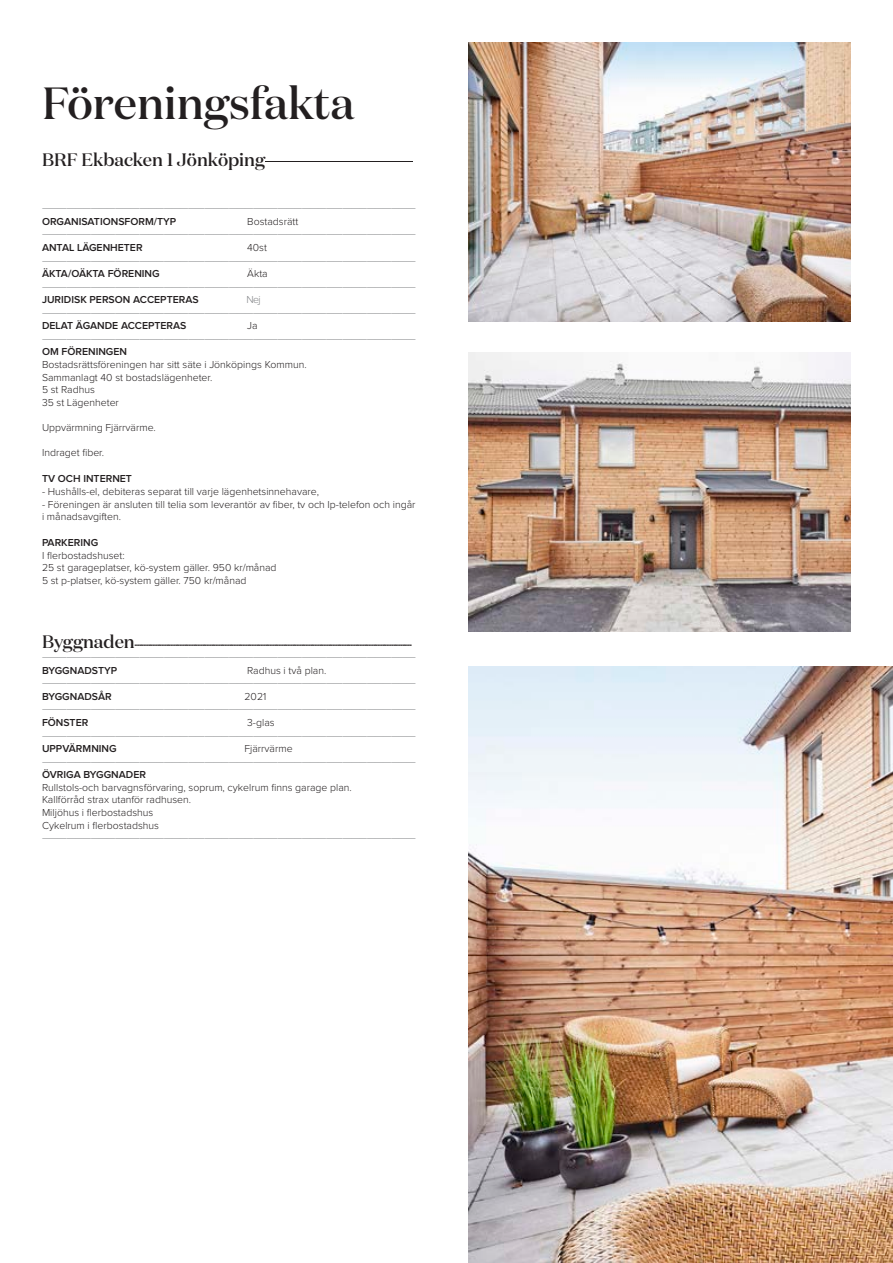
<style>
.page{position:relative;width:893px;height:1263px;background:#fff}
.page>*{position:absolute;margin:0;border:0;box-sizing:border-box;transform-origin:0 0}
.t1{font:500 45px "Domaine Disp";color:#231f20}
.t2{font:500 18px "Domaine Disp";color:#231f20}
.t3{font:300 10.5px/12.6px "Proxima Nova";color:#231f20}
.t4{font:300 10.5px/12.6px "Proxima Nova";color:#808285}
.t5{font:600 10.5px "Proxima Nova";color:#231f20}
.t6{font:4.5px "Fatline 2";color:#231f20}
</style>
<div class="page">
<img style="left:468px;top:42px;width:383px;height:279px">
<img style="left:468px;top:352px;width:383px;height:279px">
<hr style="left:46px;top:162px;width:367px;height:1px;background:#231f20">
<div style="left:42px;top:146px;width:223px;height:49px;background:#fff"></div>
<img style="left:468px;top:667px;width:425px;height:596px">
<h1 class="t1" style="left:42px;top:75px;width:314px">Föreningsfakta</h1>
<h2 class="t2" style="left:42px;top:149px;width:225px">BRF Ekbacken 1 Jönköping</h2>
<p class="t4" style="left:42px;top:202px;width:375px">——————————————————————————————————————————————</p>
<p class="t5" style="left:42px;top:217px;width:136px">ORGANISATIONSFORM/TYP</p>
<p class="t3" style="left:247px;top:215px;width:53px">Bostadsrätt</p>
<p class="t4" style="left:42px;top:228px;width:375px">——————————————————————————————————————————————</p>
<p class="t5" style="left:42px;top:243px;width:102px">ANTAL LÄGENHETER</p>
<p class="t3" style="left:247px;top:241px;width:21px">40st</p>
<p class="t4" style="left:42px;top:254px;width:375px">——————————————————————————————————————————————</p>
<p class="t5" style="left:42px;top:269px;width:119px">ÄKTA/OÄKTA FÖRENING</p>
<p class="t3" style="left:247px;top:267px;width:22px">Äkta</p>
<p class="t4" style="left:42px;top:280px;width:375px">——————————————————————————————————————————————</p>
<p class="t5" style="left:42px;top:295px;width:158px">JURIDISK PERSON ACCEPTERAS</p>
<p class="t4" style="left:42px;top:293px;width:375px;text-indent:205px">Nej ——————————————————————————————————————————————</p>
<p class="t5" style="left:42px;top:321px;width:146px">DELAT ÄGANDE ACCEPTERAS</p>
<p class="t3" style="left:247px;top:320px;width:12px">Ja</p>
<p class="t4" style="left:42px;top:332px;width:375px">——————————————————————————————————————————————</p>
<p class="t5" style="left:42px;top:347px;width:87px">OM FÖRENINGEN</p>
<p class="t3" style="left:42px;top:358px;width:266px">Bostadsrättsföreningen har sitt säte i Jönköpings Kommun.<br>Sammanlagt 40 st bostadslägenheter.<br>5 st Radhus<br>35 st Lägenheter</p>
<p class="t3" style="left:42px;top:421px;width:115px">Uppvärmning Fjärrvärme.</p>
<p class="t3" style="left:42px;top:446px;width:64px">Indraget fiber.</p>
<p class="t5" style="left:42px;top:474px;width:92px">TV OCH INTERNET</p>
<p class="t3" style="left:42px;top:485px;width:375px">‑ Hushålls-el, debiteras separat till varje lägenhetsinnehavare,<br>‑ Föreningen är ansluten till telia som leverantör av fiber, tv och Ip-telefon och ingår i månadsavgiften.</p>
<p class="t5" style="left:42px;top:538px;width:58px">PARKERING</p>
<p class="t3" style="left:42px;top:549px;width:236px">I flerbostadshuset:<br>25 st garageplatser, kö‑system gäller. 950 kr/månad<br>5 st p‑platser, kö-system gäller. 750 kr/månad</p>
<h2 class="t2" style="left:42px;top:630px;width:94px">Byggnaden</h2>
<p class="t6" style="left:135px;top:643px;width:278px">888888888888888888888888888888888888888888888888888888888888888888888888888888888888888888888888888888888888888888888888888</p>
<p class="t4" style="left:42px;top:650px;width:375px">——————————————————————————————————————————————</p>
<p class="t5" style="left:42px;top:665px;width:77px">BYGGNADSTYP</p>
<p class="t3" style="left:247px;top:664px;width:81px">Radhus i två plan.</p>
<p class="t4" style="left:42px;top:677px;width:375px">——————————————————————————————————————————————</p>
<p class="t5" style="left:42px;top:691px;width:71px">BYGGNADSÅR</p>
<p class="t3" style="left:245px;top:690px;width:23px">2021</p>
<p class="t4" style="left:42px;top:703px;width:375px">——————————————————————————————————————————————</p>
<p class="t5" style="left:42px;top:718px;width:48px">FÖNSTER</p>
<p class="t3" style="left:247px;top:716px;width:29px">3‑glas</p>
<p class="t4" style="left:42px;top:729px;width:375px">——————————————————————————————————————————————</p>
<p class="t5" style="left:42px;top:744px;width:76px">UPPVÄRMNING</p>
<p class="t3" style="left:245px;top:742px;width:50px">Fjärrvärme</p>
<p class="t4" style="left:42px;top:755px;width:375px">——————————————————————————————————————————————</p>
<p class="t5" style="left:42px;top:770px;width:106px">ÖVRIGA BYGGNADER</p>
<p class="t3" style="left:42px;top:781px;width:311px">Rullstols‑och barvagnsförvaring, soprum, cykelrum finns garage plan.<br>Kallförråd strax utanför radhusen.<br>Miljöhus i flerbostadshus<br>Cykelrum i flerbostadshus</p>
<p class="t4" style="left:42px;top:831px;width:375px">——————————————————————————————————————————————</p>
</div>
